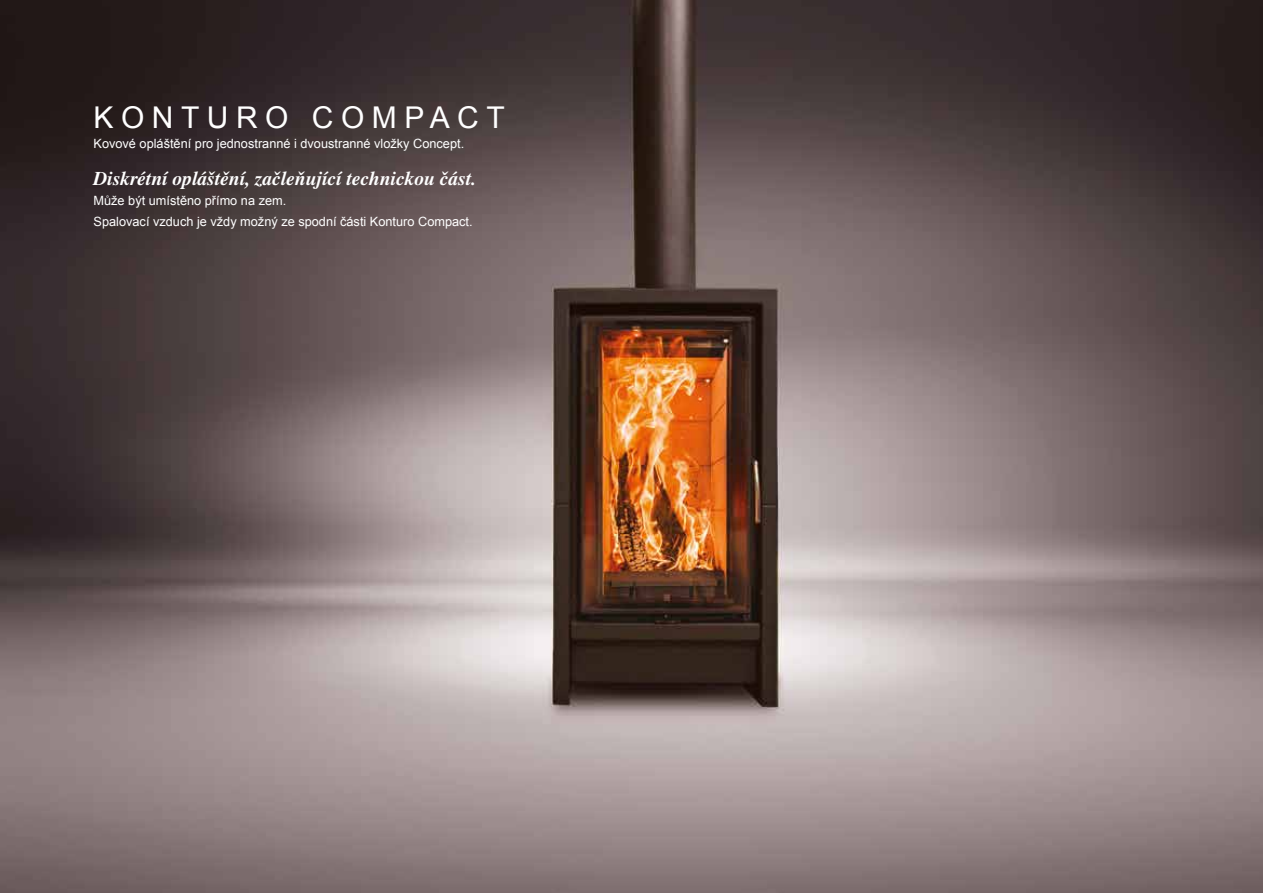
<style>
.page{position:relative;width:1263px;height:893px;background:#fff}
.page>*{position:absolute;margin:0;border:0;box-sizing:border-box;transform-origin:0 0}
.t1{font:30px "Arial";letter-spacing:.25em;color:#fff}
.t2{font:italic 700 19.5px "STIX General";color:#fff}
.t3{font:12.75px/20.4px "Arial";color:#fff}
</style>
<div class="page">
<img style="left:0;top:0;width:1263px;height:893px">
<h1 class="t1" style="left:94px;top:98px;width:413px">KONTURO COMPACT</h1>
<p class="t3" style="left:94px;top:134px;width:372px">Kovové opláštění pro jednostranné i dvoustranné vložky Concept.</p>
<h2 class="t2" style="left:94px;top:165px;width:384px">Diskrétní opláštění, začleňující technickou část.</h2>
<p class="t3" style="left:94px;top:191px;width:381px">Může být umístěno přímo na zem.<br>Spalovací vzduch je vždy možný ze spodní části Konturo Compact.</p>
</div>
